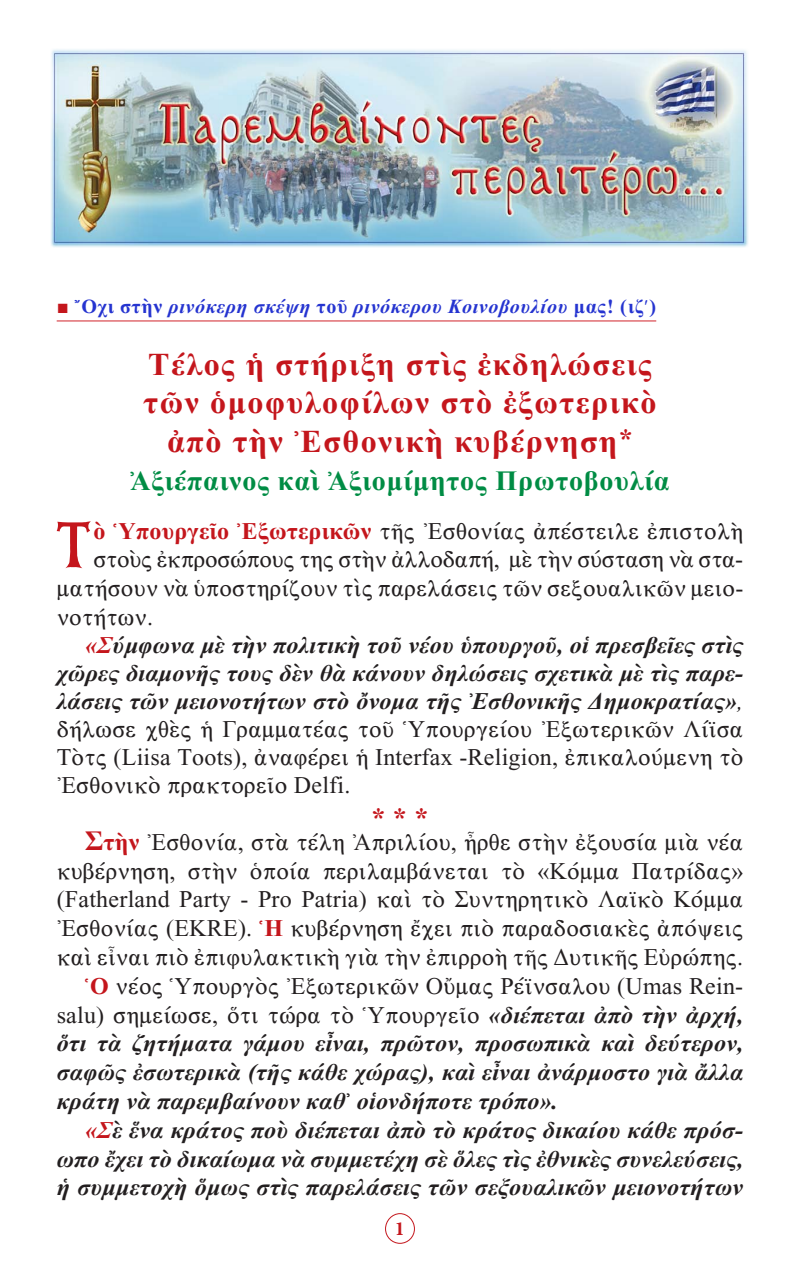
<style>
.page{position:relative;width:800px;height:1270px;background:#fff}
.page>*{position:absolute;margin:0;border:0;box-sizing:border-box;transform-origin:0 0}
.t1{font:65px "BYZIMAK";color:#c4161c}
.t2{font:32px "CTOS New Times Bold Test 1";letter-spacing:.05em;color:#c4161c}
.t3{font:28px "CTOS New Times Bold Test 1";letter-spacing:.03em;color:#008c44}
.Asteriskoi{font:28px "CTOS New Times Bold Test 1";color:#c4161c}
.t4{font:24px/28.8px "CTOS New Times Bold Italic Test 1";letter-spacing:.01em;color:#231f20;text-align:justify}
.t5{font:24px/28.8px "CTOS New Times Roman Test 1";letter-spacing:.01em;color:#231f20;text-align:right}
.t6{font:20px "CTOS New Times Bold Italic Test 1";letter-spacing:.03em;color:#2534d0}
.t7{font:700 20px "Minion Pro";color:#c4161c}
.s1{font-family:"CTOS New Times Roman Test 1";color:#c4161c}
.s2{font-family:"CTOS New Times Bold Test 1"}
.s3{font-size:28px}
.s4{font-family:"CTOS New Times Bold Test 1";color:#c4161c}
.s5{color:#c4161c}
.s6{font-family:"CTOS New Times Italic Test 1"}
.s7{font-family:"CTOS New Times Roman Test 1"}
.s8{font-family:"CTOS New Times Bold Test 1";font-size:28px;color:#c4161c}
</style>
<div class="page">
<div style="left:385px;top:1213px;width:30px;height:31px;border:1px solid #c4161c;border-radius:50%"></div>
<img style="left:51px;top:49px;width:697px;height:198px">
<hr style="left:57px;top:321px;width:599px;height:1px;background:#d1232a">
<p class="t6" style="left:57px;top:296px;width:601px"><span class="s1">■</span> <span class="s2">Ὄχι στὴν</span> ρινόκερη σκέψη <span class="s2">τοῦ</span> ρινόκερου Κοινοβουλίου <span class="s2">μας! (ιζ´)</span></p>
<p class="t2" style="left:148px;top:347px;width:505px">Τέλος ἡ στήριξη στὶς ἐκδηλώσεις</p>
<p class="t2" style="left:143px;top:385px;width:515px">τῶν ὁμοφυλοφίλων στὸ ἐξωτερικὸ</p>
<p class="t2" style="left:167px;top:423px;width:467px">ἀπὸ τὴν Ἐσθονικὴ κυβέρνηση<span class="s3">*</span></p>
<p class="t3" style="left:130px;top:465px;width:541px">Ἀξιέπαινος καὶ Ἀξιομίμητος Πρωτοβουλία</p>
<p class="t1" style="left:55px;top:506px;width:40px">Τ</p>
<p class="t5" style="left:57px;top:516px;width:688px"><span class="s4">ὸ Ὑπουργεῖο Ἐξωτερικῶν</span> τῆς Ἐσθονίας ἀπέστειλε ἐπιστολὴ στοὺς ἐκπροσώπους της στὴν ἀλλοδαπή, μὲ τὴν σύσταση νὰ στα&shy;ματήσουν νὰ ὑποστηρίζουν τὶς παρελάσεις τῶν σεξουαλικῶν μειο-</p>
<p class="t5" style="left:57px;top:603px;width:98px">νοτήτων.</p>
<p class="t4" style="left:57px;top:631px;width:688px;line-height:28px;text-indent:28px"><span class="s5">«Σ</span>ύμφωνα μὲ τὴν πολιτικὴ τοῦ νέου ὑπουργοῦ, οἱ πρεσβεῖες στὶς χῶρες διαμονῆς τους δὲν θὰ κάνουν δηλώσεις σχετικὰ μὲ τὶς παρε&shy;λάσεις τῶν μειονοτήτων στὸ ὄνομα τῆς Ἐσθονικῆς Δημοκρατίας»<span class="s6">, </span><span class="s7">δήλωσε χθὲς ἡ Γραμματέας τοῦ Ὑπουργείου Ἐξωτερικῶν Λίϊσα Τὸτς (Liisa Toots), ἀναφέρει ἡ Interfax -Religion, ἐπικαλούμενη τὸ Ἐσθονικὸ πρακτορεῖο Delfi.</span></p>
<p class="Asteriskoi" style="left:371px;top:802px;width:59px">* * *</p>
<p class="t5" style="left:57px;top:827px;width:688px;text-align:justify;text-indent:28px"><span class="s8">Σ</span><span class="s4">τὴν</span> Ἐσθονία, στὰ τέλη Ἀπριλίου, ἦρθε στὴν ἐξουσία μιὰ νέα κυβέρνηση, στὴν ὁποία περιλαμβάνεται τὸ «Κόμμα Πατρίδας» (Fatherland Party - Pro Patria) καὶ τὸ Συντηρητικὸ Λαϊκὸ Κόμμα Ἐσθονίας (EKRE). <span class="s4">Ἡ</span> κυβέρνηση ἔχει πιὸ παραδοσιακὲς ἀπόψεις καὶ εἶναι πιὸ ἐπιφυλακτικὴ γιὰ τὴν ἐπιρροὴ τῆς Δυτικῆς Εὐρώπης.</p>
<p class="t4" style="left:57px;top:972px;width:688px;text-indent:28px"><span class="s4">Ὁ</span> <span class="s7">νέος Ὑπουργὸς Ἐξωτερικῶν Οὔμας Ρέϊνσαλου (Umas Rein&shy;salu) σημείωσε, ὅτι τώρα τὸ Ὑπουργεῖο</span> «διέπεται ἀπὸ τὴν ἀρχή, ὅτι τὰ ζητήματα γάμου εἶναι, πρῶτον, προσωπικὰ καὶ δεύτερον, σαφῶς ἐσωτερικὰ (τῆς κάθε χώρας), καὶ εἶναι ἀνάρμοστο γιὰ ἄλλα κράτη νὰ παρεμβαίνουν καθ᾿ οἱονδήποτε τρόπο».</p>
<p class="t4" style="left:57px;top:1116px;width:688px;text-indent:28px"><span class="s5">«Σ</span>ὲ ἕνα κράτος ποὺ διέπεται ἀπὸ τὸ κράτος δικαίου κάθε πρόσ&shy;ωπο ἔχει τὸ δικαίωμα νὰ συμμετέχη σὲ ὅλες τὶς ἐθνικὲς συνελεύσεις, ἡ συμμετοχὴ ὅμως στὶς παρελάσεις τῶν σεξουαλικῶν μειονοτήτων</p>
<p class="t7" style="left:395px;top:1215px;width:11px">1</p>
</div>
